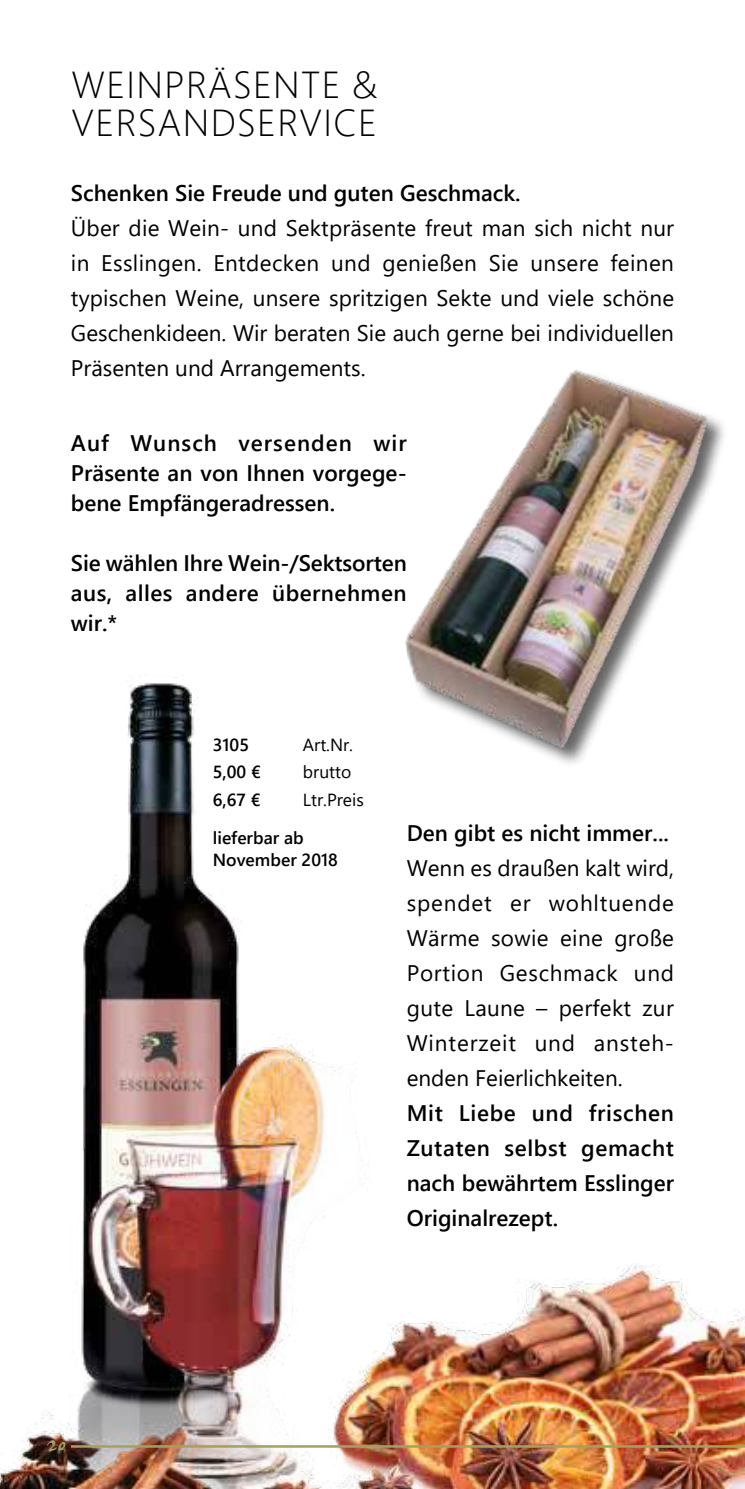
<style>
.page{position:relative;width:745px;height:1489px;background:#fff}
.page>*{position:absolute;margin:0;border:0;box-sizing:border-box;transform-origin:0 0}
.t1{font:45px "P22 Broadwindsor";color:#a6a05f}
.t2{font:300 37.5px/37.5px "Segoe UI";letter-spacing:.035em;color:#000}
.t3{font:22.5px/35px "Segoe UI";letter-spacing:.015em;color:#000;text-align:justify}
.t4{font:600 22.5px/30px "Segoe UI";color:#000;text-align:justify}
.t5{font:600 17.5px/22.5px "Segoe UI";color:#000}
.t6{font:17.5px "Segoe UI";color:#000}
</style>
<div class="page">
<img style="left:0;top:677px;width:744px;height:811px">
<img style="left:369px;top:370px;width:375px;height:405px">
<hr style="left:71px;top:1444px;width:673px;height:3px;background:#a6a05f">
<h2 class="t2" style="left:72px;top:63px;width:307px">WEINPRÄSENTE &amp;<br>VERSANDSERVICE</h2>
<p class="t4" style="left:71px;top:176px;width:451px">Schenken Sie Freude und guten Geschmack.</p>
<p class="t3" style="left:71px;top:208px;width:604px">Über die Wein- und Sektpräsente freut man sich nicht nur in Esslingen. Entdecken und genießen Sie unsere feinen typischen Weine, unsere spritzigen Sekte und viele schöne Geschenkideen. Wir beraten Sie auch gerne bei individuellen Präsenten und Arrangements.</p>
<p class="t4" style="left:71px;top:426px;width:337px">Auf Wunsch versenden wir Präsente an von Ihnen vorgege&shy;bene Empfängeradressen.</p>
<p class="t4" style="left:71px;top:546px;width:337px">Sie wählen Ihre Wein-/Sektsorten aus, alles andere übernehmen wir.*</p>
<h1 class="t1" style="left:46px;top:1409px;width:21px">20</h1>
<p class="t5" style="left:213px;top:732px;width:38px">3105</p>
<p class="t6" style="left:303px;top:728px;width:52px">Art.Nr.</p>
<p class="t5" style="left:213px;top:759px;width:49px">5,00 €</p>
<p class="t6" style="left:303px;top:755px;width:50px">brutto</p>
<p class="t5" style="left:213px;top:787px;width:49px">6,67 €</p>
<p class="t6" style="left:303px;top:783px;width:62px">Ltr.Preis</p>
<p class="t5" style="left:213px;top:824px;width:126px">lieferbar ab<br>November 2018</p>
<p class="t4" style="left:406px;top:816px;width:263px">Den gibt es nicht immer...</p>
<p class="t3" style="left:406px;top:848px;width:269px;text-align:left">Wenn es draußen kalt wird, spendet er wohltuende<br>Wärme sowie eine große<br>Portion Geschmack und gute Laune – perfekt zur<br>Winterzeit und ansteh‑ enden Feierlichkeiten.</p>
<p class="t4" style="left:406px;top:1094px;width:268px;line-height:35px">Mit Liebe und frischen Zutaten selbst gemacht nach bewährtem Esslinger Originalrezept.</p>
</div>
